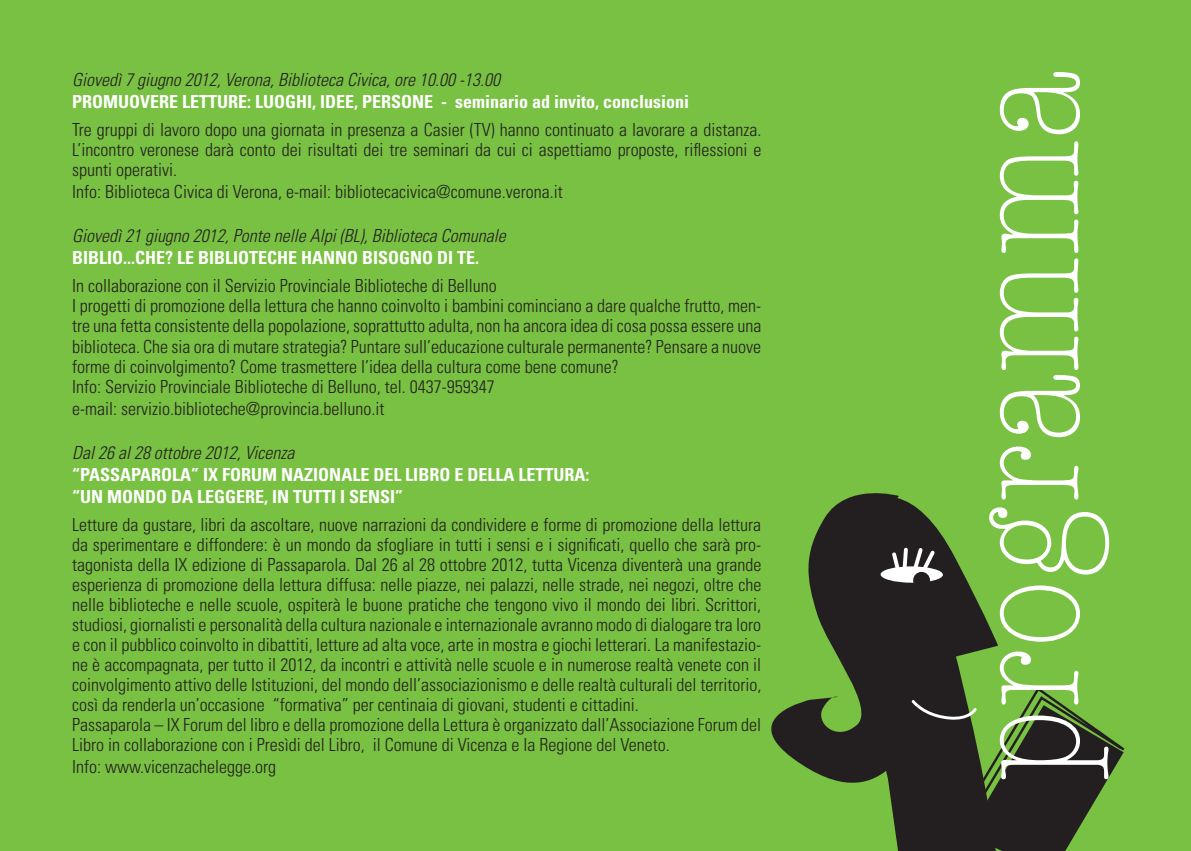
<style>
.page{position:relative;width:1191px;height:851px;background:#fff}
.page>*{position:absolute;margin:0;border:0;box-sizing:border-box;transform-origin:0 0}
.t1{font:300 condensed 18px/20px "Univers";color:#231f20;text-align:justify}
.t2{font:700 condensed 18px "Univers";color:#fff}
.t3{font:italic 300 condensed 18px "Univers";color:#231f20}
</style>
<div class="page">
<div style="left:0;top:0;width:1191px;height:850px;background:#79c142"></div>
<svg style="left:771px;top:493px;width:218px;height:357px;fill:#231f20"></svg>
<svg style="left:889px;top:545px;width:49px;height:24px"></svg>
<div style="left:880px;top:566px;width:63px;height:16px;background:#fff;border-radius:50%"></div>
<div style="left:913px;top:571px;width:17px;height:17px;background:#231f20;border-radius:50%"></div>
<svg style="left:909px;top:685px;width:216px;height:165px"></svg>
<svg style="left:989px;top:72px;width:120px;height:707px"></svg>
<p class="t3" style="left:72px;top:69px;width:430px">Giovedì 7 giugno 2012, Verona, Biblioteca Civica, ore 10.00 -13.00</p>
<p class="t2" style="left:72px;top:91px;width:618px">PROMUOVERE LETTURE: LUOGHI, IDEE, PERSONE - seminario ad invito, conclusioni</p>
<p class="t1" style="left:72px;top:120px;width:691px">Tre gruppi di lavoro dopo una giornata in presenza a Casier (TV) hanno continuato a lavorare a distanza.<br>L’incontro veronese darà conto dei risultati dei tre seminari da cui ci aspettiamo proposte, riflessioni e spunti operativi.</p>
<p class="t1" style="left:72px;top:182px;width:492px">Info: Biblioteca Civica di Verona, e-mail: bibliotecacivica@comune.verona.it</p>
<p class="t3" style="left:72px;top:225px;width:435px">Giovedì 21 giugno 2012, Ponte nelle Alpi (BL), Biblioteca Comunale</p>
<p class="t2" style="left:72px;top:247px;width:408px">BIBLIO...CHE? LE BIBLIOTECHE HANNO BISOGNO DI TE.</p>
<p class="t1" style="left:72px;top:276px;width:426px">In collaborazione con il Servizio Provinciale Biblioteche di Belluno</p>
<p class="t1" style="left:72px;top:296px;width:691px">I progetti di promozione della lettura che hanno coinvolto i bambini cominciano a dare qualche frutto, men&shy;tre una fetta consistente della popolazione, soprattutto adulta, non ha ancora idea di cosa possa essere una biblioteca. Che sia ora di mutare strategia? Puntare sull’educazione culturale permanente? Pensare a nuove forme di coinvolgimento? Come trasmettere l’idea della cultura come bene comune?</p>
<p class="t1" style="left:72px;top:376px;width:424px">Info: Servizio Provinciale Biblioteche di Belluno, tel. 0437-959347</p>
<p class="t1" style="left:72px;top:398px;width:314px">e-mail: servizio.biblioteche@provincia.belluno.it</p>
<p class="t3" style="left:72px;top:441px;width:224px">Dal 26 al 28 ottobre 2012, Vicenza</p>
<p class="t2" style="left:72px;top:463px;width:519px">“PASSAPAROLA” IX FORUM NAZIONALE DEL LIBRO E DELLA LETTURA:</p>
<p class="t2" style="left:72px;top:485px;width:332px">“UN MONDO DA LEGGERE, IN TUTTI I SENSI”</p>
<p class="t1" style="left:72px;top:514px;width:691px">Letture da gustare, libri da ascoltare, nuove narrazioni da condividere e forme di promozione della lettura da sperimentare e diffondere: è un mondo da sfogliare in tutti i sensi e i significati, quello che sarà pro&shy;tagonista della IX edizione di Passaparola. Dal 26 al 28 ottobre 2012, tutta Vicenza diventerà una grande esperienza di promozione della lettura diffusa: nelle piazze, nei palazzi, nelle strade, nei negozi, oltre che nelle biblioteche e nelle scuole, ospiterà le buone pratiche che tengono vivo il mondo dei libri. Scrittori, studiosi, giornalisti e personalità della cultura nazionale e internazionale avranno modo di dialogare tra loro e con il pubblico coinvolto in dibattiti, letture ad alta voce, arte in mostra e giochi letterari. La manifestazio&shy;ne è accompagnata, per tutto il 2012, da incontri e attività nelle scuole e in numerose realtà venete con il coinvolgimento attivo delle Istituzioni, del mondo dell’associazionismo e delle realtà culturali del territorio, così da renderla un’occasione “formativa” per centinaia di giovani, studenti e cittadini.</p>
<p class="t1" style="left:72px;top:714px;width:690px">Passaparola – IX Forum del libro e della promozione della Lettura è organizzato dall’Associazione Forum del<br>Libro in collaborazione con i Presìdi del Libro, il Comune di Vicenza e la Regione del Veneto.</p>
<p class="t1" style="left:72px;top:756px;width:205px">Info: www.vicenzachelegge.org</p>
</div>
